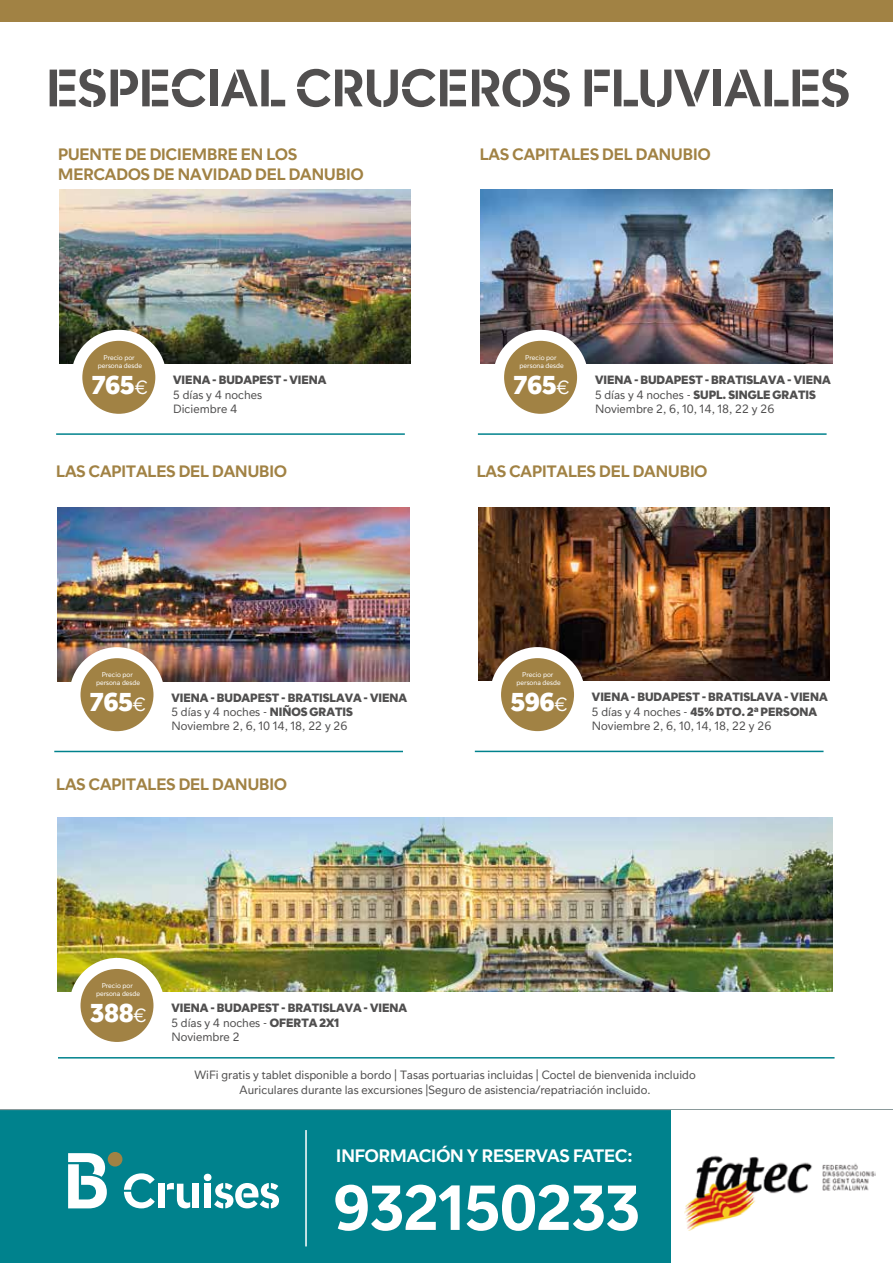
<style>
.page{position:relative;width:893px;height:1263px;background:#fff}
.page>*{position:absolute;margin:0;border:0;box-sizing:border-box;transform-origin:0 0}
.t1{font:700 63.3px "Travel";color:#fff}
.t2{font:52.5px "Travel Stencil";color:#514f4f}
.t3{font:900 25.8px "Travel";color:#fff}
.t4{font:700 18px "Travel";color:#fff}
.t5{font:700 16.5px/19.8px "Travel";color:#a18244}
.t6{font:900 12px/14.4px "Travel";color:#504f4f}
.t7{font:12px/14.4px "Travel";color:#504f4f}
.t8{font:6.9px/7.8px "Travel";color:#fff;text-align:center}
.s1{font-weight:400;font-size:19.05px}
.s2{font-weight:400}
</style>
<div class="page">
<div style="left:0;top:1109px;width:671px;height:154px;background:#00828d"></div>
<div style="left:0;top:0;width:893px;height:21px;background:#a18244"></div>
<div style="left:108px;top:1152px;width:14px;height:14px;background:#a18244;border-radius:50%"></div>
<svg style="left:68px;top:1153px;width:39px;height:55px"></svg>
<svg style="left:124px;top:1173px;width:31px;height:35px"></svg>
<div style="left:158px;top:1184px;width:7px;height:24px;background:#fff"></div>
<div style="left:192px;top:1184px;width:7px;height:24px;background:#fff"></div>
<svg style="left:167px;top:1183px;width:23px;height:25px"></svg>
<div style="left:204px;top:1174px;width:7px;height:7px;background:#fff;border-radius:50%"></div>
<div style="left:204px;top:1184px;width:7px;height:24px;background:#fff"></div>
<svg style="left:214px;top:1183px;width:65px;height:25px"></svg>
<hr style="left:305px;top:1130px;width:2px;height:116px;background:#fff">
<img style="left:684px;top:1155px;width:192px;height:75px">
<img style="left:59px;top:190px;width:352px;height:174px">
<div style="left:77px;top:335px;width:84px;height:84px;background:#a18244;border-radius:50%"></div>
<div style="left:71px;top:330px;width:95px;height:95px;border:11px solid #fff;border-radius:50%"></div>
<hr style="left:56px;top:433px;width:349px;height:2px;background:#00828d">
<img style="left:57px;top:507px;width:352px;height:174px">
<div style="left:75px;top:653px;width:84px;height:84px;background:#a18244;border-radius:50%"></div>
<div style="left:69px;top:647px;width:96px;height:95px;border:11px solid #fff;border-radius:50%"></div>
<hr style="left:54px;top:751px;width:349px;height:1px;background:#00828d">
<img style="left:481px;top:190px;width:352px;height:174px">
<div style="left:499px;top:335px;width:84px;height:84px;background:#a18244;border-radius:50%"></div>
<div style="left:493px;top:330px;width:95px;height:95px;border:11px solid #fff;border-radius:50%"></div>
<hr style="left:478px;top:433px;width:349px;height:2px;background:#00828d">
<img style="left:57px;top:818px;width:776px;height:174px">
<div style="left:75px;top:963px;width:84px;height:84px;background:#a18244;border-radius:50%"></div>
<div style="left:69px;top:958px;width:96px;height:95px;border:11px solid #fff;border-radius:50%"></div>
<hr style="left:58px;top:1057px;width:776px;height:1px;background:#00828d">
<img style="left:478px;top:507px;width:352px;height:174px">
<div style="left:495px;top:653px;width:85px;height:84px;background:#a18244;border-radius:50%"></div>
<div style="left:490px;top:647px;width:95px;height:95px;border:11px solid #fff;border-radius:50%"></div>
<hr style="left:475px;top:751px;width:348px;height:1px;background:#00828d">
<h2 class="t2" style="left:46px;top:55px;width:805px">ESPECIAL CRUCEROS FLUVIALES</h2>
<h3 class="t5" style="left:58px;top:144px;width:307px">PUENTE DE DICIEMBRE EN LOS<br>MERCADOS DE NAVIDAD DEL DANUBIO</h3>
<h3 class="t5" style="left:480px;top:144px;width:232px">LAS CAPITALES DEL DANUBIO</h3>
<p class="t8" style="left:98px;top:353px;width:46px">Precio por persona desde</p>
<p class="t8" style="left:520px;top:353px;width:46px">Precio por persona desde</p>
<h3 class="t3" style="left:92px;top:367px;width:57px">765<span class="s1">€</span></h3>
<p class="t6" style="left:173px;top:373px;width:155px">VIENA - BUDAPEST - VIENA</p>
<p class="t7" style="left:173px;top:387px;width:90px">5 días y 4 noches<br>Diciembre 4</p>
<h3 class="t3" style="left:514px;top:367px;width:57px">765<span class="s1">€</span></h3>
<p class="t6" style="left:595px;top:373px;width:237px">VIENA - BUDAPEST - BRATISLAVA - VIENA<br><span class="s2">5 días y 4 noches -</span> SUPL. SINGLE GRATIS<br><span class="s2">Noviembre 2, 6, 10, 14, 18, 22 y 26</span></p>
<h3 class="t5" style="left:56px;top:461px;width:232px">LAS CAPITALES DEL DANUBIO</h3>
<h3 class="t5" style="left:477px;top:461px;width:232px">LAS CAPITALES DEL DANUBIO</h3>
<p class="t8" style="left:96px;top:671px;width:46px">Precio por persona desde</p>
<h3 class="t3" style="left:90px;top:685px;width:57px">765<span class="s1">€</span></h3>
<p class="t6" style="left:171px;top:690px;width:237px">VIENA - BUDAPEST - BRATISLAVA - VIENA<br><span class="s2">5 días y 4 noches -</span> NIÑOS GRATIS<br><span class="s2">Noviembre 2, 6, 10 14, 18, 22 y 26</span></p>
<h3 class="t5" style="left:56px;top:773px;width:232px">LAS CAPITALES DEL DANUBIO</h3>
<p class="t8" style="left:96px;top:981px;width:46px">Precio por persona desde</p>
<h3 class="t3" style="left:90px;top:995px;width:58px">388<span class="s1">€</span></h3>
<p class="t6" style="left:171px;top:1001px;width:237px">VIENA - BUDAPEST - BRATISLAVA - VIENA<br><span class="s2">5 días y 4 noches -</span> OFERTA 2X1<br><span class="s2">Noviembre 2</span></p>
<p class="t8" style="left:517px;top:671px;width:46px">Precio por persona desde</p>
<h3 class="t3" style="left:511px;top:685px;width:58px">596<span class="s1">€</span></h3>
<p class="t6" style="left:592px;top:690px;width:237px">VIENA - BUDAPEST - BRATISLAVA - VIENA<br><span class="s2">5 días y 4 noches -</span> 45% DTO. 2ª PERSONA<br><span class="s2">Noviembre 2, 6, 10, 14, 18, 22 y 26</span></p>
<p class="t7" style="left:194px;top:1067px;width:503px;text-align:center">WiFi gratis y tablet disponible a bordo | Tasas portuarias incluidas | Coctel de bienvenida incluido<br>Auriculares durante las excursiones |Seguro de asistencia/repatriación incluido.</p>
<h3 class="t4" style="left:336px;top:1144px;width:298px">INFORMACIÓN Y RESERVAS FATEC:</h3>
<h1 class="t1" style="left:333px;top:1167px;width:308px">932150233</h1>
</div>
